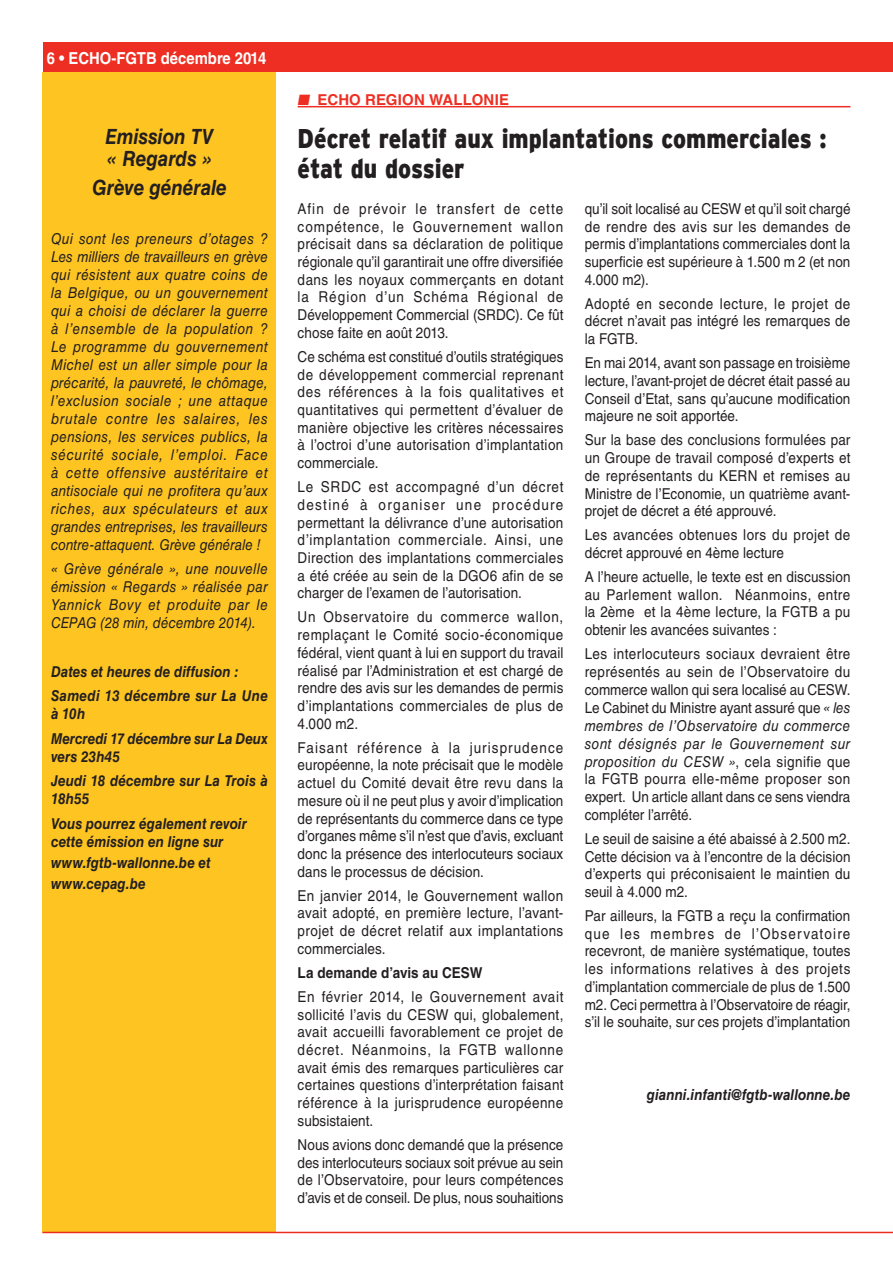
<style>
.page{position:relative;width:893px;height:1263px;background:#fff}
.page>*{position:absolute;margin:0;border:0;box-sizing:border-box;transform-origin:0 0}
.TITEL_18_20{font:900 27px/30px "Interstate";color:#231f20;scale:.85 1}
.KADERTEKST_10_12{font:italic 700 21px/22.5px "Helvetica LT Std";letter-spacing:-.005em;color:#231f20;scale:.9 1}
.t1{font:700 16.5px "Helvetica LT Std";color:#fff;scale:.9 1}
.BODY_ECHO_10_12{font:15px/17.7px "Helvetica LT Std";letter-spacing:.005em;color:#231f20;text-align:justify;scale:.9 1}
.KADERTEKST_10_12-2{font:italic 15px/18px "Helvetica LT Std";color:#231f20;text-align:justify;scale:.9 1}
.KADERTEKST_10_12-3{font:italic 700 15px/18px "Helvetica LT Std";letter-spacing:.005em;color:#231f20;scale:.9 1}
.BODY_ECHO_10_12-2{font:italic 700 15px "Helvetica LT Std";color:#231f20;scale:.9 1}
.BODY_ECHO_10_12-3{font:700 15px "Helvetica LT Std";letter-spacing:.005em;color:#231f20;scale:.9 1}
.t2{font:700 15px "Helvetica LT Std";letter-spacing:.01em;color:#ee2e22}
.s1{font-style:italic}
</style>
<div class="page">
<div style="left:43px;top:43px;width:850px;height:29px;background:#ee2e22"></div>
<div style="left:43px;top:72px;width:233px;height:1161px;background:#fec422"></div>
<hr style="left:43px;top:1232px;width:850px;height:1px;background:#ee2e22">
<hr style="left:298px;top:106px;width:552px;height:1px;background:#ee2e22">
<p class="t1" style="left:47px;top:48px;width:246px">6 • ECHO-FGTB décembre 2014</p>
<p class="KADERTEKST_10_12" style="left:105px;top:125px;width:122px">Emission TV « Regards »</p>
<p class="KADERTEKST_10_12" style="left:92px;top:176px;width:151px">Grève générale</p>
<p class="KADERTEKST_10_12-2" style="left:51px;top:230px;width:242px">Qui sont les preneurs d’otages ?<br>Les milliers de travailleurs en grève qui résistent aux quatre coins de la Belgique, ou un gouvernement qui a choisi de déclarer la guerre à l’ensemble de la population ?<br>Le programme du gouvernement Michel est un aller simple pour la précarité, la pauvreté, le chômage, l’exclusion sociale ; une attaque brutale contre les salaires, les pensions, les services publics, la sécurité sociale, l’emploi. Face à cette offensive austéritaire et antisociale qui ne profitera qu’aux riches, aux spéculateurs et aux grandes entreprises, les travailleurs contre-attaquent. Grève générale !</p>
<p class="KADERTEKST_10_12-2" style="left:51px;top:560px;width:242px">« Grève générale », une nouvelle émission « Regards » réalisée par Yannick Bovy et produite par le CEPAG (28 min, décembre 2014).</p>
<p class="KADERTEKST_10_12-3" style="left:51px;top:662px;width:210px">Dates et heures de diffusion :</p>
<p class="KADERTEKST_10_12-3" style="left:51px;top:687px;width:242px">Samedi 13 décembre sur La Une à 10h</p>
<p class="KADERTEKST_10_12-3" style="left:51px;top:729px;width:242px">Mercredi 17 décembre sur La Deux vers 23h45</p>
<p class="KADERTEKST_10_12-3" style="left:51px;top:772px;width:242px">Jeudi 18 décembre sur La Trois à<br>18h55</p>
<p class="KADERTEKST_10_12-3" style="left:51px;top:814px;width:219px">Vous pourrez également revoir cette émission en ligne sur</p>
<p class="KADERTEKST_10_12-3" style="left:51px;top:853px;width:179px">www.fgtb-wallonne.be et</p>
<p class="KADERTEKST_10_12-3" style="left:51px;top:875px;width:107px">www.cepag.be</p>
<p class="t2" style="left:298px;top:90px;width:213px">■ ECHO REGION WALLONIE</p>
<p class="TITEL_18_20" style="left:298px;top:123px;width:624px">Décret relatif aux implantations commerciales : état du dossier</p>
<p class="BODY_ECHO_10_12" style="left:298px;top:200px;width:297px">Afin de prévoir le transfert de cette compétence, le Gouvernement wallon précisait dans sa déclaration de politique régionale qu’il garantirait une offre diversifiée dans les noyaux commerçants en dotant la Région d’un Schéma Régional de Développement Commercial (SRDC). Ce fût chose faite en août 2013.</p>
<p class="BODY_ECHO_10_12" style="left:298px;top:348px;width:297px">Ce schéma est constitué d’outils stratégiques de développement commercial reprenant des références à la fois qualitatives et quantitatives qui permettent d’évaluer de manière objective les critères nécessaires à l’octroi d’une autorisation d’implantation commerciale.</p>
<p class="BODY_ECHO_10_12" style="left:298px;top:478px;width:297px">Le SRDC est accompagné d’un décret destiné à organiser une procédure permettant la délivrance d’une autorisation d’implantation commerciale. Ainsi, une Direction des implantations commerciales a été créée au sein de la DGO6 afin de se charger de l’examen de l’autorisation.</p>
<p class="BODY_ECHO_10_12" style="left:298px;top:608px;width:297px">Un Observatoire du commerce wallon, remplaçant le Comité socio-économique fédéral, vient quant à lui en support du travail réalisé par l’Administration et est chargé de rendre des avis sur les demandes de permis d’implantations commerciales de plus de 4.000 m2.</p>
<p class="BODY_ECHO_10_12" style="left:298px;top:738px;width:297px">Faisant référence à la jurisprudence européenne, la note précisait que le modèle actuel du Comité devait être revu dans la mesure où il ne peut plus y avoir d’implication de représentants du commerce dans ce type d’organes même s’il n’est que d’avis, excluant donc la présence des interlocuteurs sociaux dans le processus de décision.</p>
<p class="BODY_ECHO_10_12" style="left:298px;top:886px;width:297px">En janvier 2014, le Gouvernement wallon avait adopté, en première lecture, l’avant&shy;projet de décret relatif aux implantations commerciales.</p>
<p class="BODY_ECHO_10_12-3" style="left:298px;top:963px;width:207px">La demande d’avis au CESW</p>
<p class="BODY_ECHO_10_12" style="left:298px;top:988px;width:297px">En février 2014, le Gouvernement avait sollicité l’avis du CESW qui, globalement, avait accueilli favorablement ce projet de décret. Néanmoins, la FGTB wallonne avait émis des remarques particulières car certaines questions d’interprétation faisant référence à la jurisprudence européenne subsistaient.</p>
<p class="BODY_ECHO_10_12" style="left:298px;top:1136px;width:297px">Nous avions donc demandé que la présence des interlocuteurs sociaux soit prévue au sein de l’Observatoire, pour leurs compétences d’avis et de conseil. De plus, nous souhaitions</p>
<p class="BODY_ECHO_10_12" style="left:585px;top:200px;width:297px">qu’il soit localisé au CESW et qu’il soit chargé de rendre des avis sur les demandes de permis d’implantations commerciales dont la superficie est supérieure à 1.500 m 2 (et non 4.000 m2).</p>
<p class="BODY_ECHO_10_12" style="left:585px;top:295px;width:297px">Adopté en seconde lecture, le projet de décret n’avait pas intégré les remarques de la FGTB.</p>
<p class="BODY_ECHO_10_12" style="left:585px;top:354px;width:297px">En mai 2014, avant son passage en troisième lecture, l’avant-projet de décret était passé au Conseil d’Etat, sans qu’aucune modification majeure ne soit apportée.</p>
<p class="BODY_ECHO_10_12" style="left:585px;top:431px;width:297px">Sur la base des conclusions formulées par un Groupe de travail composé d’experts et de représentants du KERN et remises au Ministre de l’Economie, un quatrième avant&shy;projet de décret a été approuvé.</p>
<p class="BODY_ECHO_10_12" style="left:585px;top:526px;width:297px">Les avancées obtenues lors du projet de décret approuvé en 4ème lecture</p>
<p class="BODY_ECHO_10_12" style="left:585px;top:568px;width:297px">A l’heure actuelle, le texte est en discussion au Parlement wallon. Néanmoins, entre la 2ème et la 4ème lecture, la FGTB a pu obtenir les avancées suivantes :</p>
<p class="BODY_ECHO_10_12" style="left:585px;top:645px;width:297px">Les interlocuteurs sociaux devraient être représentés au sein de l’Observatoire du commerce wallon qui sera localisé au CESW.<br>Le Cabinet du Ministre ayant assuré que <span class="s1">« les membres de l’Observatoire du commerce sont désignés par le Gouvernement sur proposition du CESW »</span>, cela signifie que la FGTB pourra elle-même proposer son expert. Un article allant dans ce sens viendra compléter l’arrêté.</p>
<p class="BODY_ECHO_10_12" style="left:585px;top:830px;width:297px">Le seuil de saisine a été abaissé à 2.500 m2.<br>Cette décision va à l’encontre de la décision d’experts qui préconisaient le maintien du seuil à 4.000 m2.</p>
<p class="BODY_ECHO_10_12" style="left:585px;top:907px;width:297px">Par ailleurs, la FGTB a reçu la confirmation que les membres de l’Observatoire recevront, de manière systématique, toutes les informations relatives à des projets d’implantation commerciale de plus de 1.500 m2. Ceci permettra à l’Observatoire de réagir, s’il le souhaite, sur ces projets d’implantation</p>
<p class="BODY_ECHO_10_12-2" style="left:647px;top:1086px;width:228px">gianni.infanti@fgtb-wallonne.be</p>
</div>
